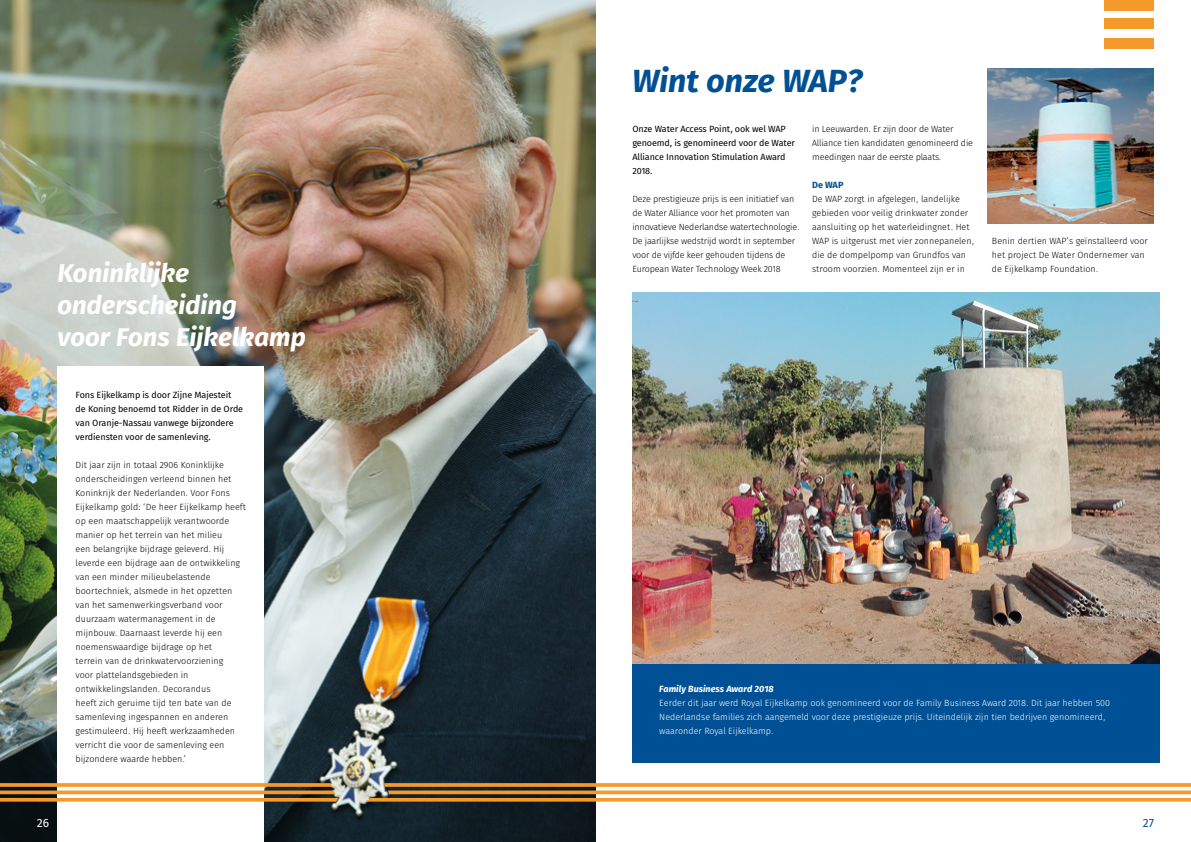
<style>
.page{position:relative;width:1191px;height:842px;background:#fff}
.page>*{position:absolute;margin:0;border:0;box-sizing:border-box;transform-origin:0 0}
.t1{font:italic 700 32px "Fira Sans OT";color:#005095}
.t2{font:italic 700 25.6px/32px "Fira Sans OT";color:#fff}
.t3{font:12px "Fira Sans OT";color:#fff}
.t4{font:12px "Fira Sans OT";color:#005095}
.t5{font:9px/14px "Fira Sans OT Light";color:#000}
.t6{font:9px/14px "Fira Sans OT Light";letter-spacing:-.02em;color:#000}
.t7{font:9px/14px "Fira Sans OT";letter-spacing:-.01em;color:#000}
.t8{font:9px/14px "Fira Sans OT Light";color:#fff}
.t9{font:italic 700 9px "Fira Sans OT";color:#fff}
.t10{font:700 9px "Fira Sans OT";color:#005095}
</style>
<div class="page">
<img style="left:632px;top:293px;width:527px;height:371px">
<img style="left:0;top:0;width:595px;height:842px">
<div style="left:1104px;top:0;width:50px;height:10px;background:#f59a2a"></div>
<div style="left:1104px;top:19px;width:50px;height:10px;background:#f59a2a"></div>
<div style="left:1104px;top:38px;width:50px;height:10px;background:#f59a2a"></div>
<div style="left:632px;top:664px;width:527px;height:98px;background:#005095"></div>
<img style="left:987px;top:68px;width:166px;height:156px">
<div style="left:57px;top:366px;width:207px;height:476px;background:#fff"></div>
<svg style="left:0;top:783px;width:338px;height:19px"></svg>
<svg style="left:366px;top:783px;width:825px;height:19px"></svg>
<h2 class="t2" style="left:57px;top:259px;width:250px">Koninklijke onderscheiding<br>voor Fons Eijkelkamp</h2>
<p class="t7" style="left:76px;top:389px;width:169px">Fons Eijkelkamp is door Zijne Majesteit de Koning benoemd tot Ridder in de Orde van Oranje-Nassau vanwege bijzondere verdiensten voor de samenleving.</p>
<p class="t5" style="left:76px;top:459px;width:172px">Dit jaar zijn in totaal 2906 Koninklijke onderscheidingen verleend binnen het Koninkrijk der Nederlanden. Voor Fons Eijkelkamp gold: ‘De heer Eijkelkamp heeft op een maatschappelijk verantwoorde manier op het terrein van het milieu<br>een belangrijke bijdrage geleverd. Hij leverde een bijdrage aan de ontwikkeling van een minder milieubelastende boortechniek, alsmede in het opzetten van het samenwerkingsverband voor duurzaam watermanagement in de mijnbouw. Daarnaast leverde hij een noemenswaardige bijdrage op het<br>terrein van de drinkwatervoorziening<br>voor plattelandsgebieden in ontwikkelingslanden. Decorandus<br>heeft zich geruime tijd ten bate van de samenleving ingespannen en anderen gestimuleerd. Hij heeft werkzaamheden verricht die voor de samenleving een bijzondere waarde hebben.’</p>
<h1 class="t1" style="left:632px;top:58px;width:232px">Wint onze WAP?</h1>
<p class="t7" style="left:632px;top:123px;width:164px">Onze Water Access Point, ook wel WAP genoemd, is genomineerd voor de Water<br>Alliance Innovation Stimulation Award<br>2018.</p>
<p class="t6" style="left:632px;top:193px;width:169px">Deze prestigieuze prijs is een initiatief van de Water Alliance voor het promoten van innovatieve Nederlandse watertechnologie.<br>De jaarlijkse wedstrijd wordt in september voor de vijfde keer gehouden tijdens de European Water Technology Week 2018</p>
<p class="t6" style="left:812px;top:123px;width:162px">in Leeuwarden. Er zijn door de Water<br>Alliance tien kandidaten genomineerd die meedingen naar de eerste plaats.</p>
<p class="t10" style="left:812px;top:179px;width:33px">De WAP</p>
<p class="t5" style="left:812px;top:193px;width:163px">De WAP zorgt in afgelegen, landelijke gebieden voor veilig drinkwater zonder aansluiting op het waterleidingnet. Het WAP is uitgerust met vier zonnepanelen, die de dompelpomp van Grundfos van stroom voorzien. Momenteel zijn er in</p>
<p class="t5" style="left:992px;top:235px;width:157px">Benin dertien WAP’s geïnstalleerd voor het project De Water Ondernemer van de Eijkelkamp Foundation.</p>
<p class="t9" style="left:659px;top:683px;width:116px">Family Business Award 2018</p>
<p class="t8" style="left:659px;top:697px;width:452px">Eerder dit jaar werd Royal Eijkelkamp ook genomineerd voor de Family Business Award 2018. Dit jaar hebben 500<br>Nederlandse families zich aangemeld voor deze prestigieuze prijs. Uiteindelijk zijn tien bedrijven genomineerd, waaronder Royal Eijkelkamp.</p>
<h3 class="t3" style="left:37px;top:814px;width:14px">26</h3>
<h3 class="t4" style="left:1143px;top:814px;width:13px">27</h3>
</div>
